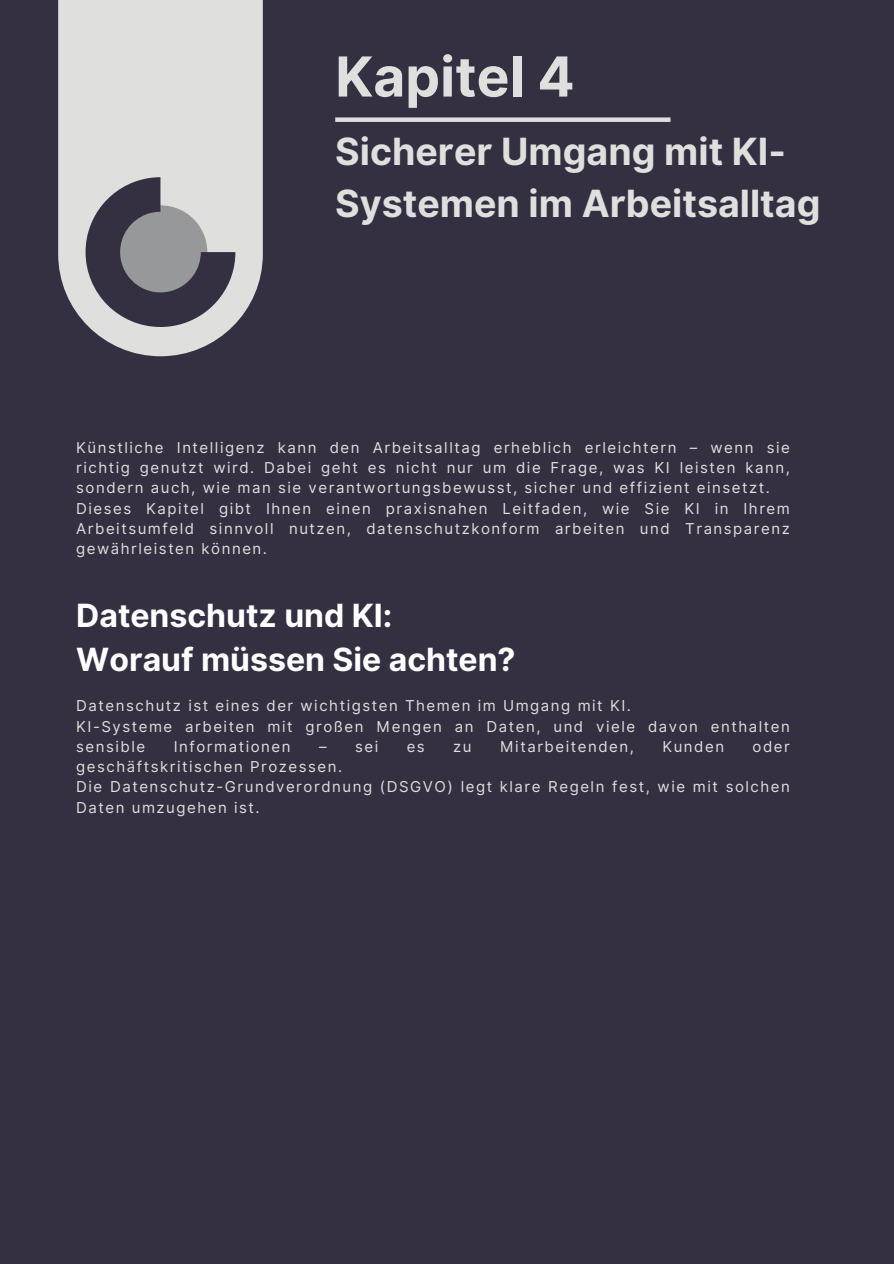
<style>
.page{position:relative;width:894px;height:1264px;background:#fff}
.page>*{position:absolute;margin:0;border:0;box-sizing:border-box;transform-origin:0 0}
.t1{font:700 55.05px "Inter";color:#dfdfde}
.t2{font:700 37.5px/51.8px "Inter";color:#dfdfde}
.t3{font:700 31.95px/44px "Inter";color:#fff}
.t4{font:15px/20.2px "Inter";letter-spacing:.1em;color:#dfdfde;text-align:justify}
</style>
<div class="page">
<div style="left:0;top:0;width:893px;height:1263px;background:#352f42"></div>
<svg style="left:58px;top:0;width:205px;height:356px;background:#cfcfcf"></svg>
<svg style="left:86px;top:177px;width:149px;height:150px"></svg>
<div style="left:335px;top:117px;width:335px;height:5px;background:#dfdfde"></div>
<p class="t1" style="left:335px;top:44px;width:241px">Kapitel 4</p>
<p class="t2" style="left:335px;top:125px;width:486px">Sicherer Umgang mit KI-<br>Systemen im Arbeitsalltag</p>
<p class="t4" style="left:76px;top:437px;width:715px">Künstliche Intelligenz kann den Arbeitsalltag erheblich erleichtern – wenn sie richtig genutzt wird. Dabei geht es nicht nur um die Frage, was KI leisten kann, sondern auch, wie man sie verantwortungsbewusst, sicher und effizient einsetzt.</p>
<h1 class="t4" style="left:76px;top:498px;width:715px">Dieses Kapitel gibt Ihnen einen praxisnahen Leitfaden, wie Sie KI in Ihrem Arbeitsumfeld sinnvoll nutzen, datenschutzkonform arbeiten und Transparenz gewährleisten können.</h1>
<h2 class="t3" style="left:76px;top:593px;width:440px">Datenschutz und KI:<br>Worauf müssen Sie achten?</h2>
<p class="t4" style="left:76px;top:695px;width:556px">Datenschutz ist eines der wichtigsten Themen im Umgang mit KI.</p>
<p class="t4" style="left:76px;top:716px;width:715px">KI-Systeme arbeiten mit großen Mengen an Daten, und viele davon enthalten sensible</p>
<p class="t4" style="left:174px;top:736px;width:118px">Informationen</p>
<p class="t4" style="left:319px;top:736px;width:61px">– sei</p>
<p class="t4" style="left:406px;top:736px;width:20px">es</p>
<p class="t4" style="left:453px;top:736px;width:20px">zu</p>
<p class="t4" style="left:500px;top:736px;width:135px">Mitarbeitenden,</p>
<p class="t4" style="left:662px;top:736px;width:63px">Kunden</p>
<p class="t4" style="left:752px;top:736px;width:39px">oder</p>
<p class="t4" style="left:76px;top:756px;width:267px">geschäftskritischen Prozessen.</p>
<h3 class="t4" style="left:76px;top:776px;width:715px">Die Datenschutz-Grundverordnung (DSGVO) legt klare Regeln fest, wie mit solchen<br>Daten umzugehen ist.</h3>
</div>
